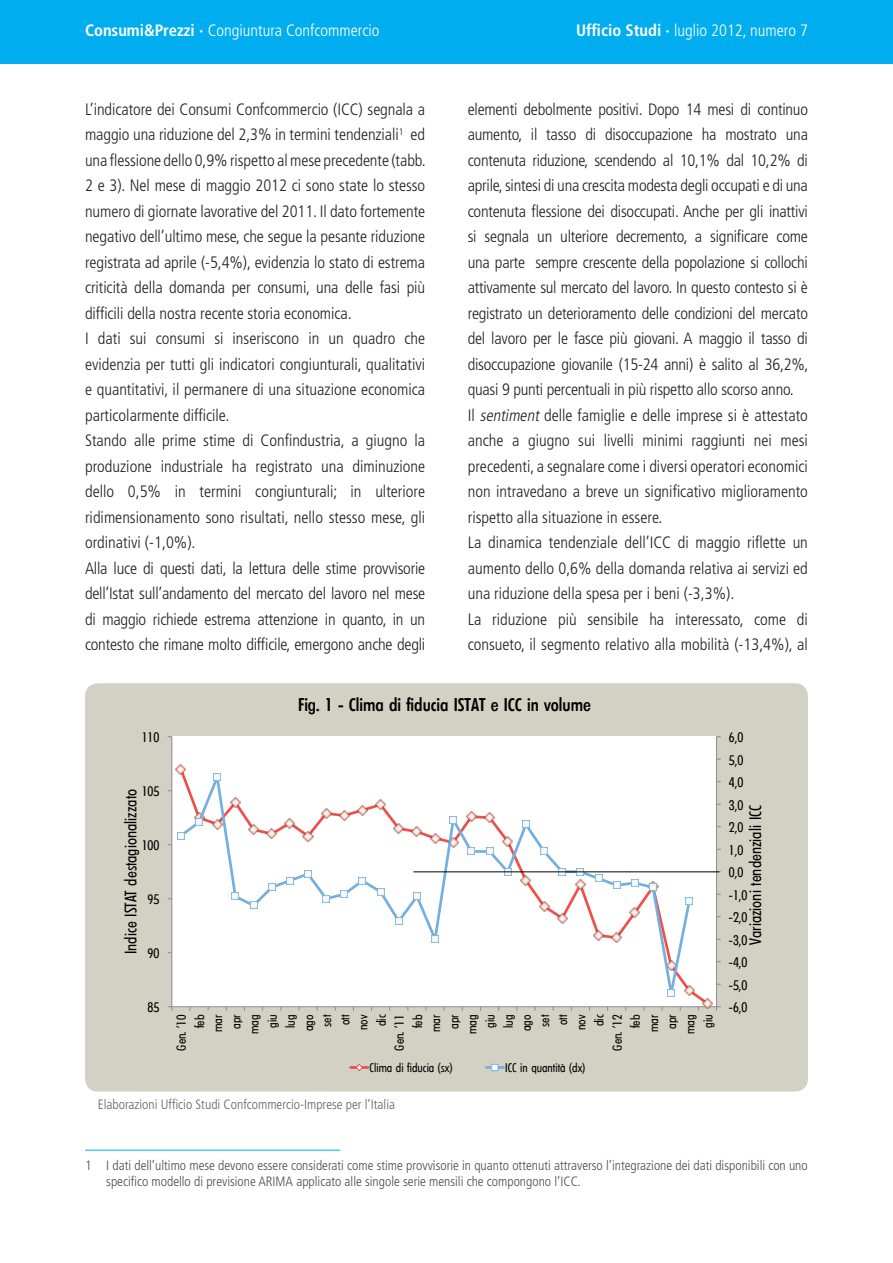
<style>
.page{position:relative;width:893px;height:1263px;background:#fff}
.page>*{position:absolute;margin:0;border:0;box-sizing:border-box;transform-origin:0 0}
.t1{font:500 condensed 18px "Limerick";color:#000}
.t2{font:300 condensed 16.5px/25.5px "Frutiger";letter-spacing:-.005em;color:#231f20}
.t3{font:300 condensed 16.5px "Frutiger";color:#fff}
.t4{font:condensed 16.2px "Limerick";color:#000}
.t5{font:300 condensed 13.5px/16.2px "Frutiger";color:#4b4c4d}
.t6{font:condensed 13.5px "Limerick";color:#000}
.t7{font:300 condensed 13.5px "Frutiger";color:#636366}
.t8{font:condensed 12.6px/18.1px "Limerick";color:#000;text-align:right}
.t9{font:condensed 12.15px "Limerick";color:#000}
.s1{font-weight:700}
.s2{font-style:italic}
</style>
<div class="page">
<div style="left:0;top:0;width:893px;height:64px;background:#00aeef"></div>
<div style="left:85px;top:683px;width:723px;height:408px;background:#d2d1c4;border-radius:13px"></div>
<div style="left:172px;top:737px;width:544px;height:270px;background:#fff"></div>
<hr style="left:716px;top:737px;width:1px;height:270px;background:#8a8d92">
<hr style="left:172px;top:737px;width:1px;height:270px;background:#8a8d92">
<hr style="left:172px;top:1006px;width:544px;height:1px;background:#8a8d92">
<svg style="left:168px;top:1006px;width:5px;height:5px"></svg>
<svg style="left:176px;top:764px;width:10px;height:10px"></svg>
<svg style="left:179px;top:774px;width:513px;height:210px"></svg>
<svg style="left:168px;top:832px;width:16px;height:13px"></svg>
<svg style="left:194px;top:813px;width:10px;height:13px"></svg>
<svg style="left:214px;top:774px;width:7px;height:7px"></svg>
<svg style="left:232px;top:893px;width:7px;height:7px"></svg>
<svg style="left:250px;top:902px;width:7px;height:7px"></svg>
<svg style="left:268px;top:884px;width:7px;height:7px"></svg>
<svg style="left:286px;top:877px;width:7px;height:7px"></svg>
<svg style="left:304px;top:870px;width:7px;height:7px"></svg>
<svg style="left:323px;top:895px;width:7px;height:7px"></svg>
<svg style="left:341px;top:891px;width:7px;height:7px"></svg>
<svg style="left:359px;top:877px;width:7px;height:7px"></svg>
<svg style="left:377px;top:888px;width:7px;height:7px"></svg>
<svg style="left:395px;top:918px;width:7px;height:7px"></svg>
<svg style="left:413px;top:893px;width:7px;height:7px"></svg>
<svg style="left:432px;top:936px;width:7px;height:7px"></svg>
<svg style="left:450px;top:816px;width:7px;height:7px"></svg>
<svg style="left:468px;top:848px;width:7px;height:7px"></svg>
<svg style="left:486px;top:848px;width:7px;height:7px"></svg>
<svg style="left:504px;top:868px;width:7px;height:7px"></svg>
<svg style="left:522px;top:821px;width:7px;height:7px"></svg>
<svg style="left:540px;top:848px;width:8px;height:7px"></svg>
<svg style="left:559px;top:868px;width:7px;height:7px"></svg>
<svg style="left:575px;top:868px;width:10px;height:22px"></svg>
<svg style="left:595px;top:875px;width:7px;height:7px"></svg>
<svg style="left:613px;top:882px;width:7px;height:7px"></svg>
<svg style="left:631px;top:879px;width:7px;height:7px"></svg>
<svg style="left:648px;top:882px;width:10px;height:10px"></svg>
<svg style="left:662px;top:984px;width:59px;height:27px"></svg>
<svg style="left:686px;top:897px;width:7px;height:7px"></svg>
<hr style="left:351px;top:1066px;width:17px;height:3px;background:#ef4f4a">
<svg style="left:355px;top:1063px;width:8px;height:8px"></svg>
<hr style="left:486px;top:1066px;width:17px;height:3px;background:#73afdf">
<div style="left:491px;top:1064px;width:7px;height:7px;border:1px solid #73afdf"></div>
<hr style="left:413px;top:871px;width:306px;height:1px;background:#000">
<hr style="left:85px;top:1150px;width:255px;height:1px;background:#00aeef">
<p class="t3" style="left:85px;top:21px;width:296px"><span class="s1">Consumi&amp;Prezzi ·</span> Congiuntura Confcommercio</p>
<p class="t3" style="left:576px;top:21px;width:233px"><span class="s1">Ufficio Studi ·</span> luglio 2012, numero 7</p>
<p class="t2" style="left:85px;top:97px;width:342px">L’indicatore dei Consumi Confcommercio (ICC) segnala a maggio una riduzione del 2,3% in termini tendenziali<sup>1</sup> ed una flessione dello 0,9% rispetto al mese precedente (tabb.<br>2 e 3). Nel mese di maggio 2012 ci sono state lo stesso numero di giornate lavorative del 2011. Il dato fortemente negativo dell’ultimo mese, che segue la pesante riduzione registrata ad aprile (-5,4%), evidenzia lo stato di estrema criticità della domanda per consumi, una delle fasi più difficili della nostra recente storia economica.<br>I dati sui consumi si inseriscono in un quadro che evidenzia per tutti gli indicatori congiunturali, qualitativi e quantitativi, il permanere di una situazione economica particolarmente difficile.<br>Stando alle prime stime di Confindustria, a giugno la produzione industriale ha registrato una diminuzione dello 0,5% in termini congiunturali; in ulteriore ridimensionamento sono risultati, nello stesso mese, gli ordinativi (-1,0%).<br>Alla luce di questi dati, la lettura delle stime provvisorie dell’Istat sull’andamento del mercato del lavoro nel mese di maggio richiede estrema attenzione in quanto, in un contesto che rimane molto difficile, emergono anche degli</p>
<p class="t2" style="left:468px;top:96px;width:342px">elementi debolmente positivi. Dopo 14 mesi di continuo aumento, il tasso di disoccupazione ha mostrato una contenuta riduzione, scendendo al 10,1% dal 10,2% di aprile, sintesi di una crescita modesta degli occupati e di una contenuta flessione dei disoccupati. Anche per gli inattivi si segnala un ulteriore decremento, a significare come una parte sempre crescente della popolazione si collochi attivamente sul mercato del lavoro. In questo contesto si è registrato un deterioramento delle condizioni del mercato del lavoro per le fasce più giovani. A maggio il tasso di disoccupazione giovanile (15-24 anni) è salito al 36,2%, quasi 9 punti percentuali in più rispetto allo scorso anno.<br>Il <span class="s2">sentiment</span> delle famiglie e delle imprese si è attestato anche a giugno sui livelli minimi raggiunti nei mesi precedenti, a segnalare come i diversi operatori economici non intravedano a breve un significativo miglioramento rispetto alla situazione in essere.<br>La dinamica tendenziale dell’ICC di maggio riflette un aumento dello 0,6% della domanda relativa ai servizi ed una riduzione della spesa per i beni (-3,3%).<br>La riduzione più sensibile ha interessato, come di consueto, il segmento relativo alla mobilità (-13,4%), al</p>
<p class="t6" style="left:142px;top:729px;width:19px">110</p>
<p class="t6" style="left:142px;top:783px;width:19px">105</p>
<p class="t4" style="left:121px;top:954px;width:166px;rotate:-90deg">Indice ISTAT destagionalizzato</p>
<p class="t6" style="left:142px;top:837px;width:19px">100</p>
<p class="t6" style="left:148px;top:891px;width:13px">95</p>
<p class="t6" style="left:148px;top:945px;width:13px">90</p>
<p class="t1" style="left:298px;top:694px;width:294px">Fig. 1 - Clima di fiducia ISTAT e ICC in volume</p>
<p class="t6" style="left:148px;top:999px;width:13px">85</p>
<p class="t8" style="left:173px;top:1051px;width:38px;rotate:-90deg">Gen. '10 feb<br>mar<br>apr mag giu<br>lug<br>ago<br>set<br>ott<br>nov<br>dic<br>Gen. '11 feb<br>mar<br>apr mag giu<br>lug<br>ago<br>set<br>ott<br>nov<br>dic<br>Gen. '12 feb<br>mar<br>apr mag giu</p>
<p class="t9" style="left:370px;top:1061px;width:84px">Clima di fiducia (sx)</p>
<p class="t9" style="left:505px;top:1061px;width:82px">ICC in quantità (dx)</p>
<p class="t7" style="left:98px;top:1097px;width:299px">Elaborazioni Ufficio Studi Confcommercio-Imprese per l’Italia</p>
<p class="t6" style="left:729px;top:729px;width:16px">6,0</p>
<p class="t6" style="left:729px;top:752px;width:16px">5,0</p>
<p class="t6" style="left:729px;top:774px;width:16px">4,0</p>
<p class="t6" style="left:729px;top:797px;width:16px">3,0</p>
<p class="t4" style="left:746px;top:945px;width:141px;rotate:-90deg">Variazioni tendenziali ICC</p>
<p class="t6" style="left:729px;top:819px;width:16px">2,0</p>
<p class="t6" style="left:729px;top:842px;width:16px">1,0</p>
<p class="t6" style="left:729px;top:864px;width:16px">0,0</p>
<p class="t6" style="left:729px;top:887px;width:20px">-1,0</p>
<p class="t6" style="left:729px;top:909px;width:20px">-2,0</p>
<p class="t6" style="left:729px;top:932px;width:20px">-3,0</p>
<p class="t6" style="left:729px;top:954px;width:20px">-4,0</p>
<p class="t6" style="left:729px;top:977px;width:20px">-5,0</p>
<p class="t6" style="left:729px;top:999px;width:20px">-6,0</p>
<p class="t5" style="left:106px;top:1158px;width:703px;text-indent:-21px">1 I dati dell’ultimo mese devono essere considerati come stime provvisorie in quanto ottenuti attraverso l’integrazione dei dati disponibili con uno specifico modello di previsione ARIMA applicato alle singole serie mensili che compongono l’ICC.</p>
</div>
